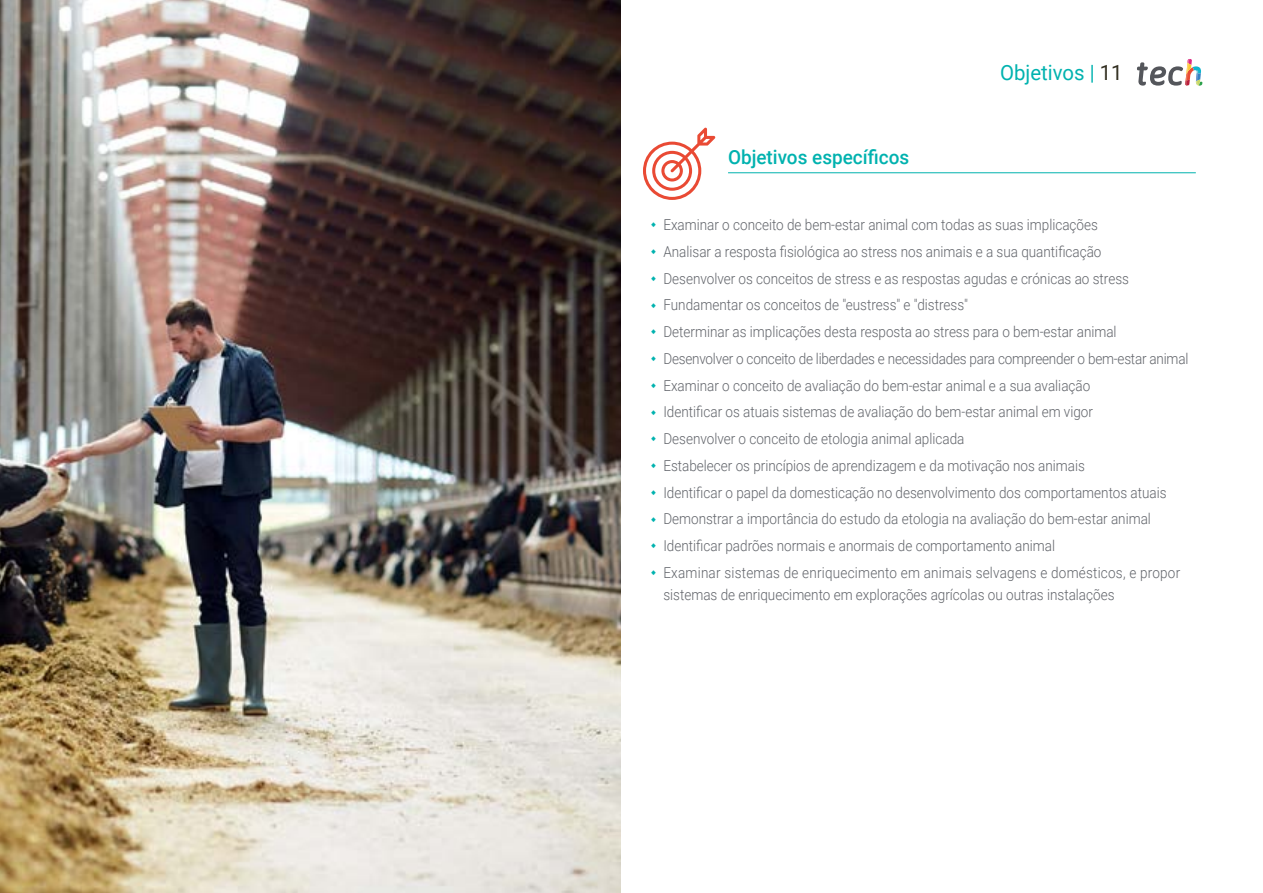
<style>
.page{position:relative;width:1263px;height:893px;background:#fff}
.page>*{position:absolute;margin:0;border:0;box-sizing:border-box;transform-origin:0 0}
.t1{font:21px "Roboto";color:#00b2af}
.t2{font:500 19.5px "Roboto";color:#00b2af}
.t3{font:300 15px/26.7px "Roboto";color:#61646a;scale:.9 1}
.s1{color:#312e20}
</style>
<div class="page">
<hr style="left:728px;top:172px;width:468px;height:1px;background:#00b2af">
<svg style="left:643px;top:128px;width:72px;height:72px"></svg>
<img style="left:0;top:0;width:621px;height:893px">
<svg style="left:1137px;top:59px;width:65px;height:27px"></svg>
<h2 class="t2" style="left:728px;top:144px;width:183px">Objetivos específicos</h2>
<h1 class="t1" style="left:1000px;top:57px;width:124px">Objetivos | <span class="s1">11</span></h1>
<p class="t3" style="left:663px;top:211px;width:585px">Examinar o conceito de bem-estar animal com todas as suas implicações<br>Analisar a resposta fisiológica ao stress nos animais e a sua quantificação<br>Desenvolver os conceitos de stress e as respostas agudas e crónicas ao stress Fundamentar os conceitos de "eustress" e "distress"<br>Determinar as implicações desta resposta ao stress para o bem-estar animal Desenvolver o conceito de liberdades e necessidades para compreender o bem-estar animal Examinar o conceito de avaliação do bem-estar animal e a sua avaliação<br>Identificar os atuais sistemas de avaliação do bem-estar animal em vigor<br>Desenvolver o conceito de etologia animal aplicada<br>Estabelecer os princípios de aprendizagem e da motivação nos animais<br>Identificar o papel da domesticação no desenvolvimento dos comportamentos atuais Demonstrar a importância do estudo da etologia na avaliação do bem-estar animal Identificar padrões normais e anormais de comportamento animal<br>Examinar sistemas de enriquecimento em animais selvagens e domésticos, e propor</p>
<p class="t3" style="left:663px;top:581px;width:503px">sistemas de enriquecimento em explorações agrícolas ou outras instalações</p>
</div>
